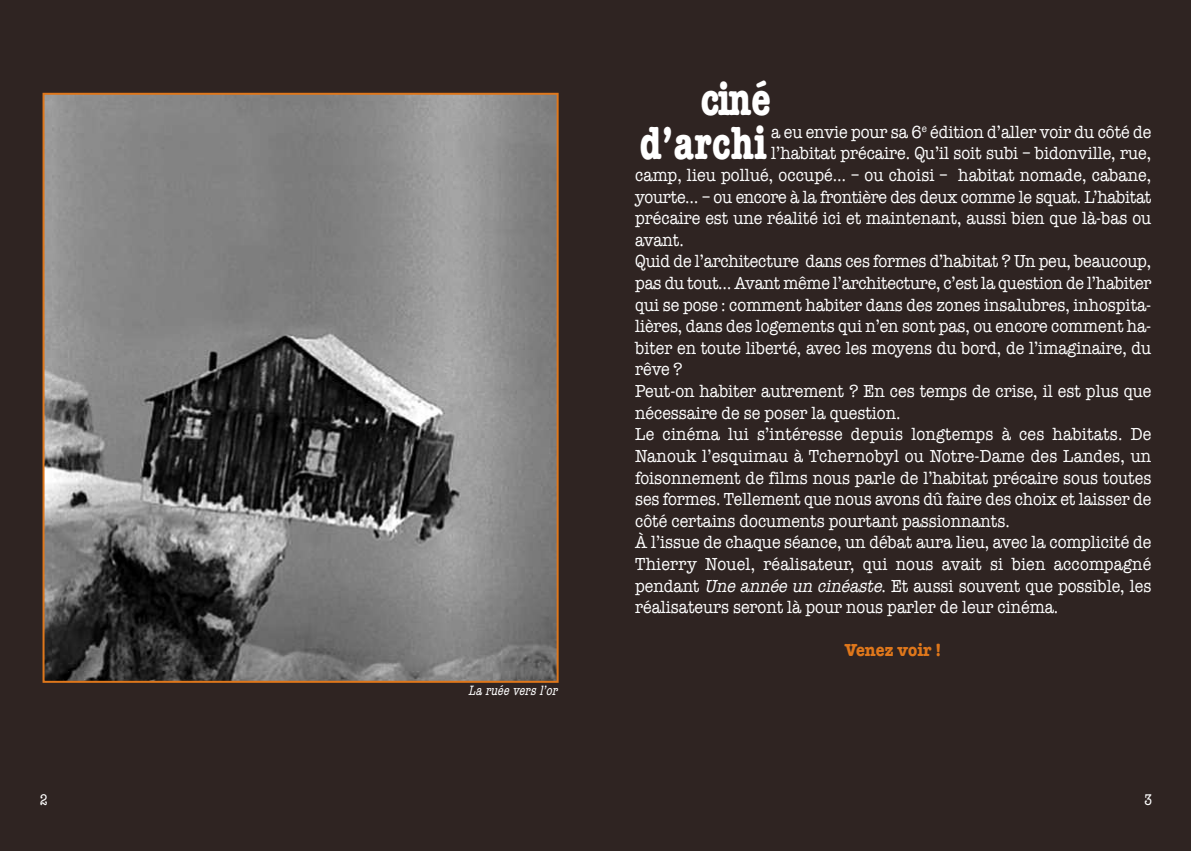
<style>
.page{position:relative;width:1191px;height:851px;background:#fff}
.page>*{position:absolute;margin:0;border:0;box-sizing:border-box;transform-origin:0 0}
.t1{font:700 condensed 48px/43.2px "American Typewriter";color:#fff;text-align:right;scale:.96 1}
.t2{font:18px "American Typewriter";color:#fff;scale:.9 1}
.t3{font:18px "American Typewriter";letter-spacing:-.02em;color:#fff;scale:.9 1}
.t4{font:700 18px "American Typewriter";color:#df771b;scale:.9 1}
.t5{font:condensed 16px "American Typewriter";color:#fff}
.t6{font:italic condensed 14px "American Typewriter";color:#fff}
.s1{font-style:italic}
</style>
<div class="page">
<div style="left:0;top:0;width:1190px;height:850px;background:#2f2422"></div>
<img style="left:46px;top:96px;width:509px;height:583px">
<div style="left:43px;top:93px;width:515px;height:589px;border:2px solid #df771b"></div>
<p class="t6" style="left:468px;top:679px;width:95px">La ruée vers l’or</p>
<h1 class="t1" style="left:639px;top:77px;width:139px">ciné d’archi</h1>
<p class="t2" style="left:771px;top:118px;width:424px">a eu envie pour sa 6<sup>e</sup> édition d’aller voir du côté de</p>
<p class="t2" style="left:771px;top:139px;width:424px">l’habitat précaire. Qu’il soit subi – bidonville, rue,</p>
<p class="t2" style="left:635px;top:161px;width:575px">camp, lieu pollué, occupé… – ou choisi – habitat nomade, cabane,</p>
<p class="t3" style="left:635px;top:183px;width:575px">yourte… – ou encore à la frontière des deux comme le squat. L’habitat</p>
<p class="t2" style="left:635px;top:204px;width:575px">précaire est une réalité ici et maintenant, aussi bien que là-bas ou</p>
<p class="t2" style="left:635px;top:226px;width:56px">avant.</p>
<p class="t2" style="left:635px;top:247px;width:575px">Quid de l’architecture dans ces formes d’habitat ? Un peu, beaucoup,</p>
<p class="t2" style="left:635px;top:269px;width:575px">pas du tout… Avant même l’architecture, c’est la question de l’habiter</p>
<p class="t2" style="left:635px;top:291px;width:575px">qui se pose : comment habiter dans des zones insalubres, inhospita-</p>
<p class="t2" style="left:635px;top:312px;width:575px">lières, dans des logements qui n’en sont pas, ou encore comment ha-</p>
<p class="t2" style="left:635px;top:334px;width:575px">biter en toute liberté, avec les moyens du bord, de l’imaginaire, du</p>
<p class="t2" style="left:635px;top:355px;width:54px">rêve ?</p>
<p class="t2" style="left:635px;top:377px;width:575px">Peut-on habiter autrement ? En ces temps de crise, il est plus que</p>
<p class="t2" style="left:635px;top:399px;width:296px">nécessaire de se poser la question.</p>
<p class="t2" style="left:635px;top:420px;width:575px">Le cinéma lui s’intéresse depuis longtemps à ces habitats. De</p>
<p class="t2" style="left:635px;top:442px;width:575px">Nanouk l’esquimau à Tchernobyl ou Notre-Dame des Landes, un</p>
<p class="t2" style="left:635px;top:463px;width:575px">foisonnement de films nous parle de l’habitat précaire sous toutes</p>
<p class="t2" style="left:635px;top:485px;width:575px">ses formes. Tellement que nous avons dû faire des choix et laisser de</p>
<p class="t2" style="left:635px;top:507px;width:418px">côté certains documents pourtant passionnants.</p>
<p class="t2" style="left:635px;top:528px;width:575px">À l’issue de chaque séance, un débat aura lieu, avec la complicité de</p>
<p class="t2" style="left:635px;top:550px;width:575px">Thierry Nouel, réalisateur, qui nous avait si bien accompagné</p>
<p class="t2" style="left:635px;top:571px;width:575px">pendant <span class="s1">Uneannéeuncinéaste</span>. Et aussi souvent que possible, les</p>
<p class="t2" style="left:635px;top:593px;width:472px">réalisateurs seront là pour nous parler de leur cinéma.</p>
<p class="t4" style="left:844px;top:634px;width:109px">Venez voir !</p>
<p class="t5" style="left:40px;top:787px;width:9px">2</p>
<p class="t5" style="left:1144px;top:787px;width:9px">3</p>
</div>
